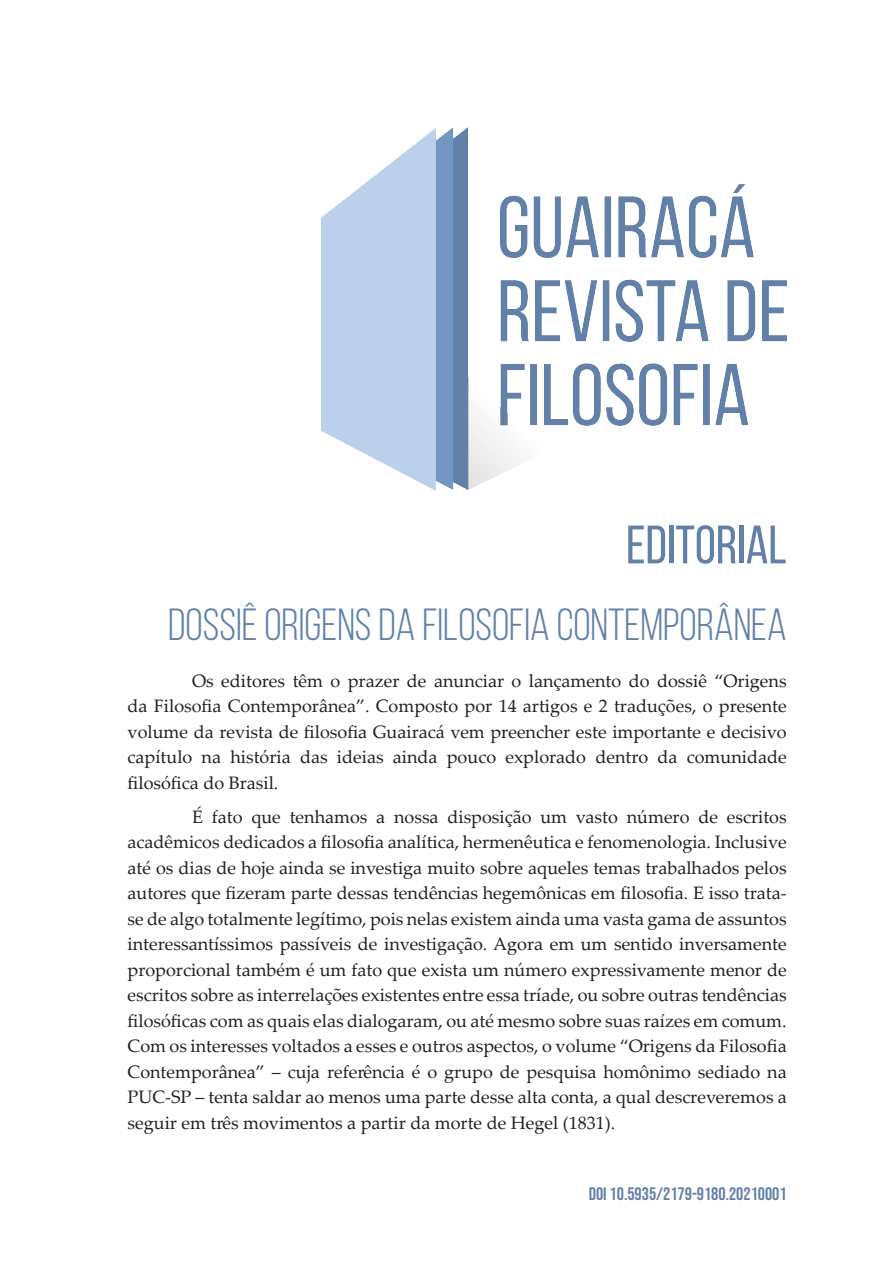
<style>
.page{position:relative;width:893px;height:1263px;background:#fff}
.page>*{position:absolute;margin:0;border:0;box-sizing:border-box;transform-origin:0 0}
.Incício_de_capitulo{font:54px "Bebas Neue";color:#6280a8}
.Incício_de_capitulo-2{font:45px "Bebas Neue";color:#6280a8}
.Corpo_do_Texto{font:18px/25.5px "Palatino Linotype";color:#231f20;text-align:justify}
.Corpo_do_Texto-2{font:18px "Bebas Neue";color:#6280a8}
</style>
<div class="page">
<img style="left:321px;top:128px;width:466px;height:362px">
<p class="Incício_de_capitulo" style="left:626px;top:515px;width:162px">EDITORIAL</p>
<p class="Incício_de_capitulo-2" style="left:168px;top:600px;width:620px">DOSSIÊ ORIGENS DA FILOSOFIA CONTEMPORÂNEA</p>
<p class="Corpo_do_Texto" style="left:128px;top:667px;width:661px;text-indent:64px">Os editores têm o prazer de anunciar o lançamento do dossiê “Origens da Filosofia Contemporânea”. Composto por 14 artigos e 2 traduções, o presente volume da revista de filosofia Guairacá vem preencher este importante e decisivo capítulo na história das ideias ainda pouco explorado dentro da comunidade filosófica do Brasil.</p>
<p class="Corpo_do_Texto" style="left:128px;top:803px;width:661px;text-indent:64px">É fato que tenhamos a nossa disposição um vasto número de escritos acadêmicos dedicados a filosofia analítica, hermenêutica e fenomenologia. Inclusive até os dias de hoje ainda se investiga muito sobre aqueles temas trabalhados pelos autores que fizeram parte dessas tendências hegemônicas em filosofia. E isso trata&shy;se de algo totalmente legítimo, pois nelas existem ainda uma vasta gama de assuntos interessantíssimos passíveis de investigação. Agora em um sentido inversamente proporcional também é um fato que exista um número expressivamente menor de escritos sobre as interrelações existentes entre essa tríade, ou sobre outras tendências filosóficas com as quais elas dialogaram, ou até mesmo sobre suas raízes em comum.<br>Com os interesses voltados a esses e outros aspectos, o volume “Origens da Filosofia Contemporânea” – cuja referência é o grupo de pesquisa homônimo sediado na PUC-SP – tenta saldar ao menos uma parte desse alta conta, a qual descreveremos a seguir em três movimentos a partir da morte de Hegel (1831).</p>
<p class="Corpo_do_Texto-2" style="left:589px;top:1183px;width:199px">DOI 10.5935/2179-9180.20210001</p>
</div>
